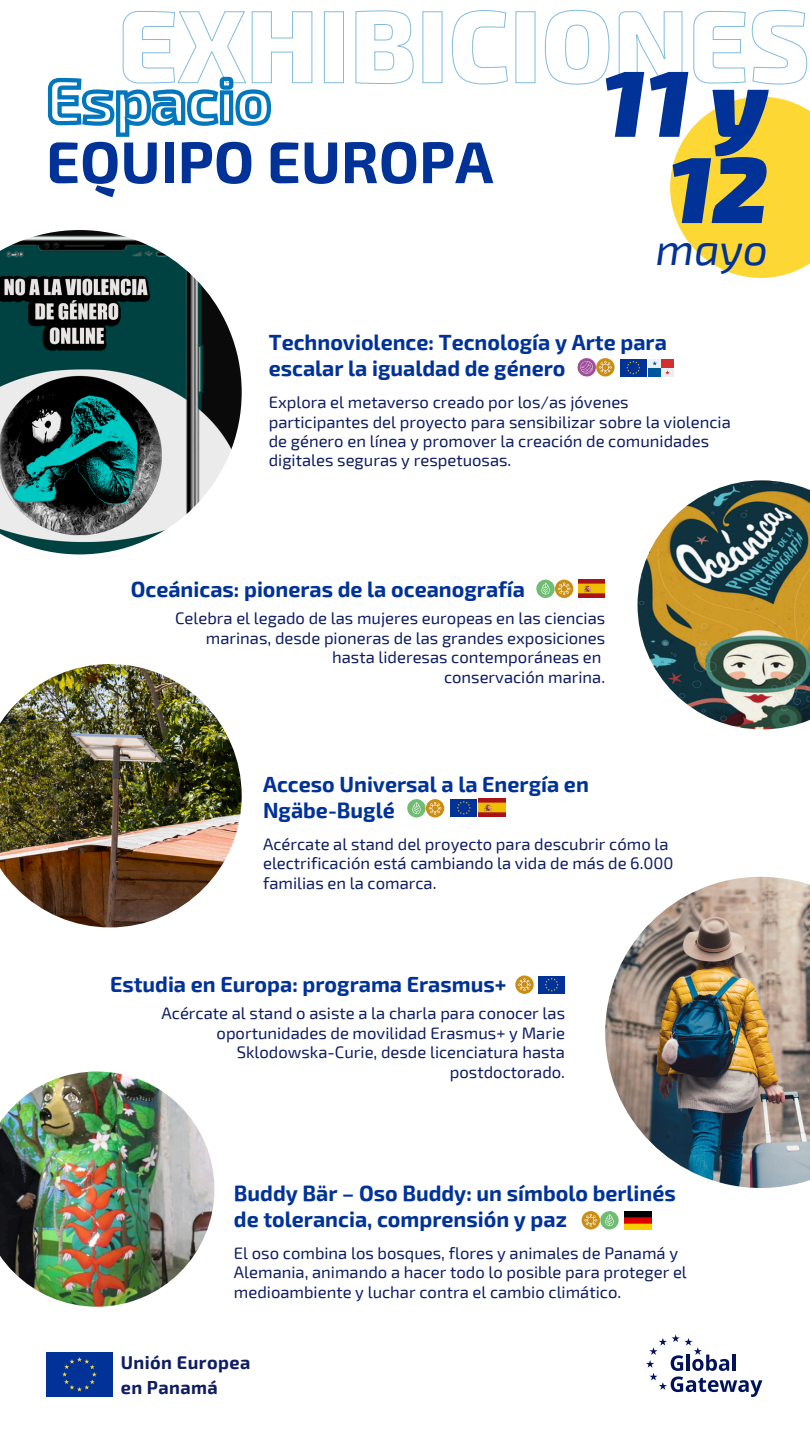
<style>
.page{position:relative;width:810px;height:1440px;background:#fff}
.page>*{position:absolute;margin:0;border:0;box-sizing:border-box;transform-origin:0 0}
.t1{font:italic 900 94px/86.2px "Exo 2";color:#013298;text-align:right}
.t2{font:700 58.9px "Exo 2";color:#013298}
.t3{font:italic 44px "Exo 2";color:#013298}
.t4{font:700 21.5px/26.2px "Exo 2";color:#013298}
.t5{font:700 18.1px/25.4px "Exo 2";letter-spacing:.025em;color:#0f1d63}
.t6{font:16.6px/19.4px "Exo 2";color:#0f1d63}
</style>
<div class="page">
<svg style="left:122px;top:10px;width:686px;height:75px"></svg>
<svg style="left:47px;top:75px;width:227px;height:62px"></svg>
<svg style="left:670px;top:97px;width:140px;height:181px"></svg>
<div style="left:46px;top:1352px;width:67px;height:45px;background:#013298"></div>
<svg style="left:62px;top:1357px;width:35px;height:34px"></svg>
<svg style="left:646px;top:1334px;width:116px;height:63px"></svg>
<img style="left:0;top:230px;width:242px;height:324px">
<img style="left:638px;top:480px;width:172px;height:249px">
<img style="left:605px;top:877px;width:205px;height:311px">
<img style="left:0;top:664px;width:242px;height:263px">
<img style="left:0;top:1072px;width:214px;height:235px">
<svg style="left:596px;top:358px;width:19px;height:19px"></svg>
<svg style="left:578px;top:358px;width:34px;height:19px"></svg>
<img style="left:479px;top:799px;width:26px;height:18px">
<div style="left:648px;top:359px;width:26px;height:18px;background:#eceff1"></div>
<svg style="left:652px;top:361px;width:5px;height:4px"></svg>
<svg style="left:665px;top:370px;width:5px;height:5px"></svg>
<div style="left:648px;top:368px;width:13px;height:9px;background:#01579b"></div>
<div style="left:661px;top:359px;width:13px;height:9px;background:#d32f2f"></div>
<div style="left:620px;top:359px;width:27px;height:18px;background:#013298"></div>
<svg style="left:626px;top:361px;width:14px;height:14px"></svg>
<div style="left:450px;top:799px;width:27px;height:18px;background:#013298"></div>
<svg style="left:457px;top:801px;width:14px;height:14px"></svg>
<svg style="left:426px;top:799px;width:18px;height:19px"></svg>
<svg style="left:407px;top:799px;width:34px;height:19px"></svg>
<svg style="left:515px;top:975px;width:19px;height:19px"></svg>
<svg style="left:518px;top:978px;width:13px;height:13px"></svg>
<div style="left:555px;top:580px;width:18px;height:18px;background:#cb8e14;border-radius:50%"></div>
<svg style="left:536px;top:580px;width:35px;height:18px"></svg>
<div style="left:538px;top:976px;width:27px;height:18px;background:#013298"></div>
<svg style="left:545px;top:978px;width:14px;height:14px"></svg>
<img style="left:579px;top:580px;width:26px;height:18px">
<div style="left:582px;top:1211px;width:18px;height:19px;background:#cb8e14;border-radius:50%"></div>
<img style="left:624px;top:1212px;width:27px;height:18px">
<svg style="left:584px;top:1211px;width:35px;height:19px"></svg>
<h1 class="t2" style="left:46px;top:124px;width:449px">EQUIPO EUROPA</h1>
<h4 class="t1" style="left:602px;top:54px;width:168px">11y<br>12</h4>
<h4 class="t3" style="left:656px;top:221px;width:114px">mayo</h4>
<p class="t4" style="left:269px;top:328px;width:400px">Technoviolence: Tecnología y Arte para escalar la igualdad de género</p>
<h6 class="t6" style="left:269px;top:392px;width:464px">Explora el metaverso creado por los/as jóvenes participantes del proyecto para sensibilizar sobre la violencia de género en línea y promover la creación de comunidades digitales seguras y respetuosas.</h6>
<p class="t4" style="left:131px;top:575px;width:396px">Oceánicas: pioneras de la oceanografía</p>
<p class="t6" style="left:175px;top:608px;width:432px;text-align:right">Celebra el legado de las mujeres europeas en las ciencias marinas, desde pioneras de las grandes exposiciones hasta lideresas contemporáneas en</p>
<h6 class="t6" style="left:444px;top:667px;width:163px">conservación marina.</h6>
<p class="t4" style="left:263px;top:770px;width:327px">Acceso Universal a la Energía en<br>Ngäbe-Buglé</p>
<p class="t6" style="left:263px;top:834px;width:412px">Acércate al stand del proyecto para descubrir cómo la electrificación está cambiando la vida de más de 6.000 familias en la comarca.</p>
<h6 class="t4" style="left:110px;top:970px;width:398px">Estudia en Europa: programa Erasmus+</h6>
<p class="t6" style="left:162px;top:1003px;width:405px;text-align:right">Acércate al stand o asiste a la charla para conocer las oportunidades de movilidad Erasmus+ y Marie Sklodowska-Curie, desde licenciatura hasta postdoctorado.</p>
<p class="t4" style="left:234px;top:1179px;width:443px">Buddy Bär – Oso Buddy: un símbolo berlinés de tolerancia, comprensión y paz</p>
<p class="t6" style="left:234px;top:1243px;width:454px">El oso combina los bosques, flores y animales de Panamá y<br>Alemania, animando a hacer todo lo posible para proteger el medioambiente y luchar contra el cambio climático.</p>
<h5 class="t5" style="left:121px;top:1349px;width:131px">Unión Europea en Panamá</h5>
</div>
